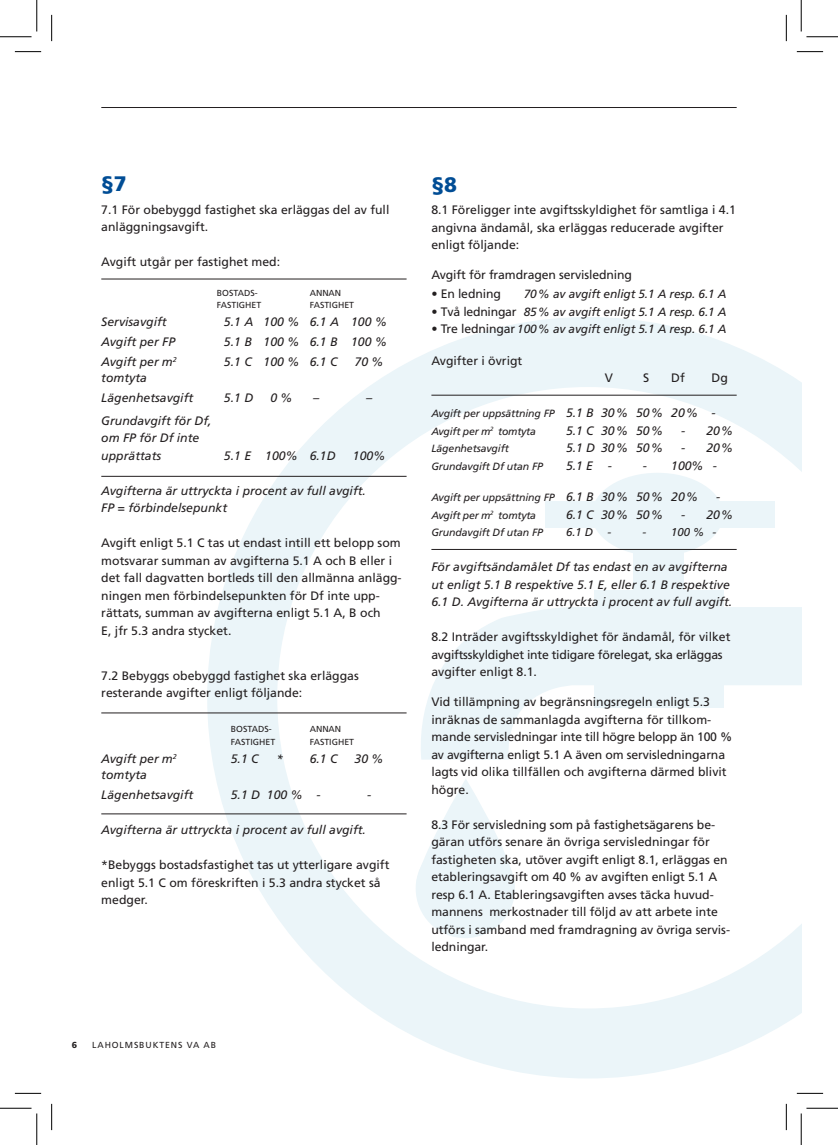
<style>
.page{position:relative;width:838px;height:1145px;background:#fff}
.page>*{position:absolute;margin:0;border:0;box-sizing:border-box;transform-origin:0 0}
.t1{font:900 21px "Frutiger LT Std";color:#014d95}
.t2{font:12.25px/17.5px "Frutiger LT Std";color:#231f20}
.t3{font:italic 12.25px/17.5px "Frutiger LT Std";color:#231f20}
.t4{font:italic 11.9px "Frutiger LT Std";letter-spacing:-.01em;color:#231f20}
.t5{font:italic 11.38px "Frutiger LT Std";color:#231f20}
.t6{font:italic 10.5px/17.5px "Frutiger LT Std";letter-spacing:-.01em;color:#231f20}
.t7{font:8.75px "Frutiger LT Std";color:#231f20}
.t8{font:8.75px "Frutiger LT Std";letter-spacing:.1em;color:#231f20}
.t9{font:900 8.75px "Frutiger LT Std";color:#231f20}
.s1{font-style:normal;font-size:12.25px}
.s2{font-size:12.25px}
</style>
<div class="page">
<svg style="left:207px;top:317px;width:594px;height:761px"></svg>
<svg style="left:415px;top:779px;width:105px;height:159px"></svg>
<div style="left:591px;top:473px;width:132px;height:83px;background:#ebf5f9;border-radius:50%"></div>
<svg style="left:408px;top:607px;width:393px;height:153px"></svg>
<div style="left:633px;top:525px;width:50px;height:141px;background:#ebf5f9"></div>
<div style="left:593px;top:590px;width:130px;height:118px;background:#ebf5f9"></div>
<div style="left:544px;top:501px;width:230px;height:26px;background:#ebf5f9"></div>
<hr style="left:101px;top:107px;width:635px;height:1px;background:#231f20">
<hr style="left:101px;top:279px;width:305px;height:1px;background:#231f20">
<hr style="left:101px;top:476px;width:305px;height:1px;background:#231f20">
<hr style="left:101px;top:713px;width:305px;height:1px;background:#231f20">
<hr style="left:101px;top:813px;width:305px;height:1px;background:#231f20">
<hr style="left:431px;top:395px;width:305px;height:1px;background:#231f20">
<hr style="left:431px;top:549px;width:305px;height:1px;background:#231f20">
<svg style="left:15px;top:51px;width:26px;height:1px"></svg>
<svg style="left:796px;top:51px;width:27px;height:1px"></svg>
<svg style="left:15px;top:1093px;width:26px;height:1px"></svg>
<svg style="left:796px;top:1093px;width:27px;height:1px"></svg>
<svg style="left:51px;top:15px;width:1px;height:26px"></svg>
<svg style="left:51px;top:1104px;width:1px;height:26px"></svg>
<svg style="left:786px;top:15px;width:1px;height:26px"></svg>
<svg style="left:786px;top:1104px;width:1px;height:26px"></svg>
<hr style="left:0;top:36px;width:32px;height:1px;background:#000">
<hr style="left:806px;top:36px;width:31px;height:1px;background:#000">
<hr style="left:0;top:1108px;width:32px;height:1px;background:#000">
<hr style="left:806px;top:1108px;width:31px;height:1px;background:#000">
<hr style="left:36px;top:0;width:1px;height:31px;background:#000">
<hr style="left:36px;top:1113px;width:1px;height:32px;background:#000">
<hr style="left:800px;top:0;width:1px;height:31px;background:#000">
<hr style="left:800px;top:1113px;width:1px;height:32px;background:#000">
<h1 class="t1" style="left:101px;top:171px;width:27px">§7</h1>
<p class="t2" style="left:101px;top:201px;width:289px">7.1 För obebyggd fastighet ska erläggas del av full anläggningsavgift.</p>
<p class="t2" style="left:101px;top:253px;width:180px">Avgift utgår per fastighet med:</p>
<p class="t7" style="left:217px;top:288px;width:42px">BOSTADS-</p>
<p class="t7" style="left:309px;top:288px;width:33px">ANNAN</p>
<p class="t7" style="left:217px;top:300px;width:46px">FASTIGHET</p>
<p class="t7" style="left:309px;top:300px;width:46px">FASTIGHET</p>
<p class="t3" style="left:101px;top:313px;width:67px">Servisavgift</p>
<p class="t3" style="left:224px;top:313px;width:165px">5.1 A 100 % 6.1 A 100 %</p>
<p class="t3" style="left:101px;top:333px;width:75px">Avgift per FP</p>
<p class="t3" style="left:224px;top:333px;width:165px">5.1 B 100 % 6.1 B 100 %</p>
<p class="t3" style="left:101px;top:353px;width:77px">Avgift per m<sup>2</sup></p>
<p class="t3" style="left:224px;top:353px;width:115px">5.1 C 100 % 6.1 C</p>
<p class="t3" style="left:354px;top:353px;width:31px">70 %</p>
<p class="t3" style="left:101px;top:368px;width:93px;line-height:19.9px">tomtyta<br>Lägenhetsavgift</p>
<p class="t3" style="left:224px;top:389px;width:31px">5.1 D</p>
<p class="t3" style="left:270px;top:389px;width:24px">0 %</p>
<p class="t3" style="left:313px;top:389px;width:8px">–</p>
<p class="t3" style="left:366px;top:389px;width:8px">–</p>
<p class="t3" style="left:101px;top:412px;width:112px">Grundavgift för Df, om FP för Df inte upprättats</p>
<p class="t3" style="left:224px;top:447px;width:113px">5.1 E 100% 6.1D</p>
<p class="t3" style="left:353px;top:447px;width:34px">100%</p>
<p class="t3" style="left:101px;top:482px;width:266px">Avgifterna är uttryckta i procent av full avgift.<br>FP = förbindelsepunkt</p>
<p class="t2" style="left:101px;top:534px;width:302px">Avgift enligt 5.1 C tas ut endast intill ett belopp som motsvarar summan av avgifterna 5.1 A och B eller i det fall dagvatten bortleds till den allmänna anlägg&shy;ningen men förbindelsepunkten för Df inte upp&shy;rättats, summan av avgifterna enligt 5.1 A, B och<br>E, jfr 5.3 andra stycket.</p>
<p class="t2" style="left:101px;top:667px;width:259px">7.2 Bebyggs obebyggd fastighet ska erläggas resterande avgifter enligt följande:</p>
<p class="t7" style="left:231px;top:724px;width:42px">BOSTADS-</p>
<p class="t7" style="left:309px;top:724px;width:33px">ANNAN</p>
<p class="t7" style="left:231px;top:737px;width:46px">FASTIGHET</p>
<p class="t7" style="left:309px;top:737px;width:46px">FASTIGHET</p>
<p class="t3" style="left:101px;top:750px;width:77px">Avgift per m<sup>2</sup></p>
<p class="t3" style="left:231px;top:750px;width:29px">5.1 C</p>
<p class="t3" style="left:276px;top:750px;width:63px">* 6.1 C</p>
<p class="t3" style="left:354px;top:750px;width:31px">30 %</p>
<p class="t3" style="left:101px;top:765px;width:93px;line-height:19.9px">tomtyta<br>Lägenhetsavgift</p>
<p class="t3" style="left:231px;top:786px;width:91px">5.1 D 100 % -</p>
<p class="t3" style="left:367px;top:786px;width:6px">-</p>
<p class="t3" style="left:101px;top:821px;width:266px">Avgifterna är uttryckta i procent av full avgift.</p>
<p class="t2" style="left:101px;top:856px;width:289px">*Bebyggs bostadsfastighet tas ut ytterligare avgift enligt 5.1 C om föreskriften i 5.3 andra stycket så medger.</p>
<h1 class="t1" style="left:431px;top:172px;width:27px">§8</h1>
<p class="t2" style="left:431px;top:201px;width:306px">8.1 Föreligger inte avgiftsskyldighet för samtliga i 4.1 angivna ändamål, ska erläggas reducerade avgifter enligt följande:</p>
<p class="t2" style="left:431px;top:266px;width:202px">Avgift för framdragen servisledning</p>
<p class="t2" style="left:431px;top:285px;width:71px">• En ledning</p>
<p class="t4" style="left:523px;top:287px;width:204px">70% av avgift enligt 5.1 A resp. 6.1 A</p>
<p class="t4" style="left:431px;top:305px;width:296px"><span class="s1">• Två ledningar</span> 85% av avgift enligt 5.1 A resp. 6.1 A</p>
<p class="t4" style="left:431px;top:322px;width:296px"><span class="s1">• Tre ledningar</span> 100% av avgift enligt 5.1 A resp. 6.1 A</p>
<p class="t2" style="left:431px;top:352px;width:92px">Avgifter i övrigt</p>
<p class="t2" style="left:604px;top:369px;width:10px">V</p>
<p class="t2" style="left:643px;top:369px;width:8px">S</p>
<p class="t2" style="left:671px;top:369px;width:15px">Df</p>
<p class="t2" style="left:711px;top:369px;width:18px">Dg</p>
<p class="t6" style="left:431px;top:405px;width:285px">Avgift per uppsättning FP <span class="s2">5.1 B 30% 50% 20% -<br></span>Avgift per m<sup>2</sup> tomtyta</p>
<p class="t3" style="left:566px;top:422px;width:99px">5.1 C 30% 50%</p>
<p class="t3" style="left:681px;top:422px;width:54px">- 20%</p>
<p class="t6" style="left:431px;top:440px;width:79px">Lägenhetsavgift</p>
<p class="t3" style="left:566px;top:439px;width:99px">5.1 D 30% 50%</p>
<p class="t3" style="left:681px;top:439px;width:54px">- 20%</p>
<p class="t6" style="left:431px;top:457px;width:113px">Grundavgift Df utan FP</p>
<p class="t3" style="left:566px;top:457px;width:47px">5.1 E -</p>
<p class="t3" style="left:642px;top:457px;width:76px">- 100% -</p>
<p class="t6" style="left:431px;top:489px;width:268px">Avgift per uppsättning FP <span class="s2">6.1 B 30% 50% 20%</span></p>
<p class="t3" style="left:716px;top:488px;width:6px">-</p>
<p class="t6" style="left:431px;top:506px;width:106px">Avgift per m<sup>2</sup> tomtyta</p>
<p class="t3" style="left:566px;top:506px;width:99px">6.1 C 30% 50%</p>
<p class="t3" style="left:681px;top:506px;width:54px">- 20%</p>
<p class="t6" style="left:431px;top:524px;width:113px">Grundavgift Df utan FP</p>
<p class="t5" style="left:566px;top:526px;width:28px">6.1 D</p>
<p class="t5" style="left:607px;top:526px;width:5px">-</p>
<p class="t5" style="left:642px;top:526px;width:75px">- 100 % -</p>
<p class="t3" style="left:431px;top:558px;width:302px">För avgiftsändamålet Df tas endast en av avgifterna ut enligt 5.1 B respektive 5.1 E, eller 6.1 B respektive<br>6.1 D. Avgifterna är uttryckta i procent av full avgift.</p>
<p class="t2" style="left:431px;top:628px;width:300px">8.2 Inträder avgiftsskyldighet för ändamål, för vilket avgiftsskyldighet inte tidigare förelegat, ska erläggas avgifter enligt 8.1.</p>
<p class="t2" style="left:431px;top:693px;width:302px">Vid tillämpning av begränsningsregeln enligt 5.3 inräknas de sammanlagda avgifterna för tillkom&shy;mande servisledningar inte till högre belopp än 100 % av avgifterna enligt 5.1 A även om servisledningarna lagts vid olika tillfällen och avgifterna därmed blivit högre.</p>
<p class="t2" style="left:431px;top:816px;width:300px">8.3 För servisledning som på fastighetsägarens be&shy;gäran utförs senare än övriga servisledningar för fastigheten ska, utöver avgift enligt 8.1, erläggas en etableringsavgift om 40 % av avgiften enligt 5.1 A resp 6.1 A. Etableringsavgiften avses täcka huvud&shy;mannens merkostnader till följd av att arbete inte utförs i samband med framdragning av övriga servis&shy;ledningar.</p>
<p class="t9" style="left:72px;top:1040px;width:7px">6</p>
<p class="t8" style="left:92px;top:1040px;width:125px">LAHOLMSBUKTENS VA AB</p>
</div>
